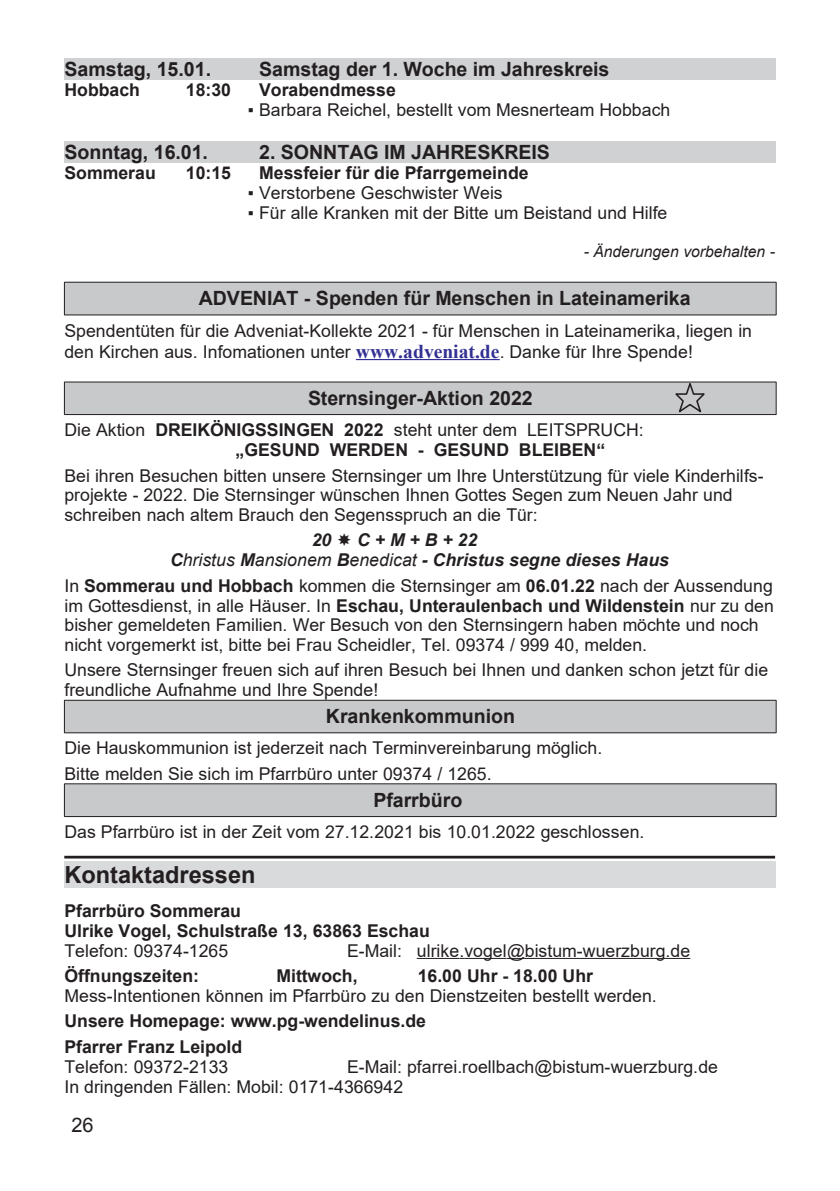
<style>
.page{position:relative;width:840px;height:1191px;background:#fff}
.page>*{position:absolute;margin:0;border:0;box-sizing:border-box;transform-origin:0 0}
.t1{font:700 23.6px "Arial";color:#231f20}
.t2{font:20px "Arial";color:#231f20}
.t3{font:700 19.6px "Arial";color:#231f20}
.t4{font:17.6px/19.8px "Arial";color:#231f20}
.t5{font:700 17.6px/19.8px "Arial";color:#231f20}
.t6{font:italic 700 17.6px/19.8px "Arial";color:#231f20;text-align:center}
.t7{font:italic 15.6px "Arial";letter-spacing:-.005em;color:#231f20}
.s1{font-family:"Times New Roman";font-weight:700;font-size:19.6px;color:#323092}
.s2{font-weight:400}
.s3{font-weight:700}
</style>
<div class="page">
<div style="left:64px;top:58px;width:711px;height:22px;background:#d0d1d3"></div>
<div style="left:64px;top:141px;width:711px;height:22px;background:#d0d1d3"></div>
<div style="left:64px;top:282px;width:711px;height:33px;background:#c8c9cb"></div>
<div style="left:64px;top:382px;width:711px;height:32px;background:#c8c9cb"></div>
<div style="left:64px;top:700px;width:711px;height:33px;background:#c8c9cb"></div>
<div style="left:64px;top:783px;width:711px;height:33px;background:#c8c9cb"></div>
<div style="left:64px;top:861px;width:711px;height:27px;background:#d9dadc"></div>
<hr style="left:356px;top:359px;width:143px;height:1px;background:#323092">
<hr style="left:416px;top:958px;width:43px;height:1px;background:#231f20">
<hr style="left:464px;top:958px;width:42px;height:1px;background:#231f20">
<hr style="left:506px;top:958px;width:184px;height:1px;background:#231f20">
<hr style="left:64px;top:282px;width:711px;height:1px;background:#231f20">
<hr style="left:775px;top:282px;width:1px;height:33px;background:#231f20">
<hr style="left:64px;top:314px;width:711px;height:1px;background:#231f20">
<hr style="left:64px;top:282px;width:1px;height:33px;background:#231f20">
<hr style="left:64px;top:382px;width:711px;height:1px;background:#231f20">
<hr style="left:775px;top:382px;width:1px;height:33px;background:#231f20">
<hr style="left:64px;top:414px;width:711px;height:1px;background:#231f20">
<hr style="left:64px;top:382px;width:1px;height:33px;background:#231f20">
<hr style="left:64px;top:700px;width:711px;height:1px;background:#231f20">
<hr style="left:775px;top:700px;width:1px;height:33px;background:#231f20">
<hr style="left:64px;top:732px;width:711px;height:1px;background:#231f20">
<hr style="left:64px;top:700px;width:1px;height:33px;background:#231f20">
<hr style="left:64px;top:783px;width:711px;height:1px;background:#231f20">
<hr style="left:775px;top:783px;width:1px;height:33px;background:#231f20">
<hr style="left:64px;top:816px;width:711px;height:1px;background:#231f20">
<hr style="left:64px;top:783px;width:1px;height:33px;background:#231f20">
<hr style="left:64px;top:855px;width:710px;height:3px;background:#231f20">
<svg style="left:672px;top:382px;width:35px;height:31px"></svg>
<p class="t3" style="left:64px;top:59px;width:148px">Samstag, 15.01.</p>
<p class="t3" style="left:259px;top:59px;width:351px">Samstag der 1. Woche im Jahreskreis</p>
<p class="t5" style="left:64px;top:80px;width:77px">Hobbach</p>
<p class="t5" style="left:186px;top:80px;width:47px">18:30</p>
<p class="t5" style="left:259px;top:80px;width:138px">Vorabendmesse</p>
<p class="t4" style="left:248px;top:101px;width:423px">▪ Barbara Reichel, bestellt vom Mesnerteam Hobbach</p>
<p class="t3" style="left:64px;top:142px;width:145px">Sonntag, 16.01.</p>
<p class="t3" style="left:259px;top:142px;width:292px">2. SONNTAG IM JAHRESKREIS</p>
<p class="t5" style="left:64px;top:164px;width:93px">Sommerau</p>
<p class="t5" style="left:186px;top:164px;width:47px">10:15</p>
<p class="t5" style="left:259px;top:164px;width:271px">Messfeier für die Pfarrgemeinde</p>
<p class="t4" style="left:248px;top:185px;width:256px">▪ Verstorbene Geschwister Weis</p>
<p class="t4" style="left:248px;top:204px;width:420px">▪ Für alle Kranken mit der Bitte um Beistand und Hilfe</p>
<p class="t7" style="left:583px;top:243px;width:193px">- Änderungen vorbehalten -</p>
<p class="t3" style="left:199px;top:288px;width:493px">ADVENIAT - Spenden für Menschen in Lateinamerika</p>
<p class="t4" style="left:64px;top:321px;width:688px;line-height:21.2px">Spendentüten für die Adveniat-Kollekte 2021 - für Menschen in Lateinamerika, liegen in den Kirchen aus. Infomationen unter <span class="s1">www.adveniat.de</span>. Danke für Ihre Spende!</p>
<p class="t3" style="left:308px;top:388px;width:226px">Sternsinger-Aktion 2022</p>
<p class="t5" style="left:235px;top:420px;width:409px;text-indent:-171px"><span class="s2">Die Aktion</span> DREIKÖNIGSSINGEN 2022 <span class="s2">steht unter dem LEITSPRUCH: </span>„GESUND WERDEN - GESUND BLEIBEN“</p>
<p class="t4" style="left:64px;top:467px;width:700px">Bei ihren Besuchen bitten unsere Sternsinger um Ihre Unterstützung für viele Kinderhilfs&shy;projekte - 2022. Die Sternsinger wünschen Ihnen Gottes Segen zum Neuen Jahr und schreiben nach altem Brauch den Segensspruch an die Tür:</p>
<p class="t6" style="left:311px;top:532px;width:21px">20</p>
<p class="t6" style="left:170px;top:532px;width:500px">C + M + B + 22<br>C<span class="s2">hristus</span> M<span class="s2">ansionem</span> B<span class="s2">enedicat</span> - Christus segne dieses Haus</p>
<p class="t4" style="left:64px;top:577px;width:710px">In <span class="s3">Sommerau und Hobbach</span> kommen die Sternsinger am <span class="s3">06.01.22</span> nach der Aussendung im Gottesdienst, in alle Häuser. In <span class="s3">Eschau, Unteraulenbach und Wildenstein</span> nur zu den bisher gemeldeten Familien. Wer Besuch von den Sternsingern haben möchte und noch nicht vorgemerkt ist, bitte bei Frau Scheidler, Tel. 09374 / 999 40, melden.</p>
<p class="t4" style="left:64px;top:662px;width:704px">Unsere Sternsinger freuen sich auf ihren Besuch bei Ihnen und danken schon jetzt für die freundliche Aufnahme und Ihre Spende!</p>
<p class="t3" style="left:326px;top:706px;width:191px">Krankenkommunion</p>
<p class="t4" style="left:64px;top:737px;width:539px;line-height:25.4px">Die Hauskommunion ist jederzeit nach Terminvereinbarung möglich.<br>Bitte melden Sie sich im Pfarrbüro unter 09374 / 1265.</p>
<p class="t3" style="left:373px;top:789px;width:90px">Pfarrbüro</p>
<p class="t4" style="left:64px;top:823px;width:581px">Das Pfarrbüro ist in der Zeit vom 27.12.2021 bis 10.01.2022 geschlossen.</p>
<h1 class="t1" style="left:64px;top:862px;width:192px">Kontaktadressen</h1>
<p class="t5" style="left:64px;top:901px;width:367px">Pfarrbüro Sommerau<br>Ulrike Vogel, Schulstraße 13, 63863 Eschau</p>
<p class="t4" style="left:64px;top:942px;width:165px">Telefon: 09374-1265</p>
<p class="t4" style="left:347px;top:942px;width:344px">E-Mail: ulrike. vogel @bistum-wuerzburg.de</p>
<p class="t5" style="left:64px;top:966px;width:136px">Öffnungszeiten:</p>
<p class="t5" style="left:276px;top:966px;width:83px">Mittwoch,</p>
<p class="t5" style="left:417px;top:966px;width:177px">16.00 Uhr - 18.00 Uhr</p>
<p class="t4" style="left:64px;top:987px;width:593px">Mess-Intentionen können im Pfarrbüro zu den Dienstzeiten bestellt werden.</p>
<p class="t5" style="left:64px;top:1009px;width:363px;line-height:25.4px">Unsere Homepage: www.pg-wendelinus.de<br>Pfarrer Franz Leipold</p>
<p class="t4" style="left:64px;top:1058px;width:165px">Telefon: 09372-2133</p>
<p class="t4" style="left:64px;top:1058px;width:654px;text-indent:282px">E-Mail: pfarrei.roellbach@bistum-wuerzburg.de<br>In dringenden Fällen: Mobil: 0171-4366942</p>
<p class="t2" style="left:71px;top:1111px;width:24px">26</p>
</div>
